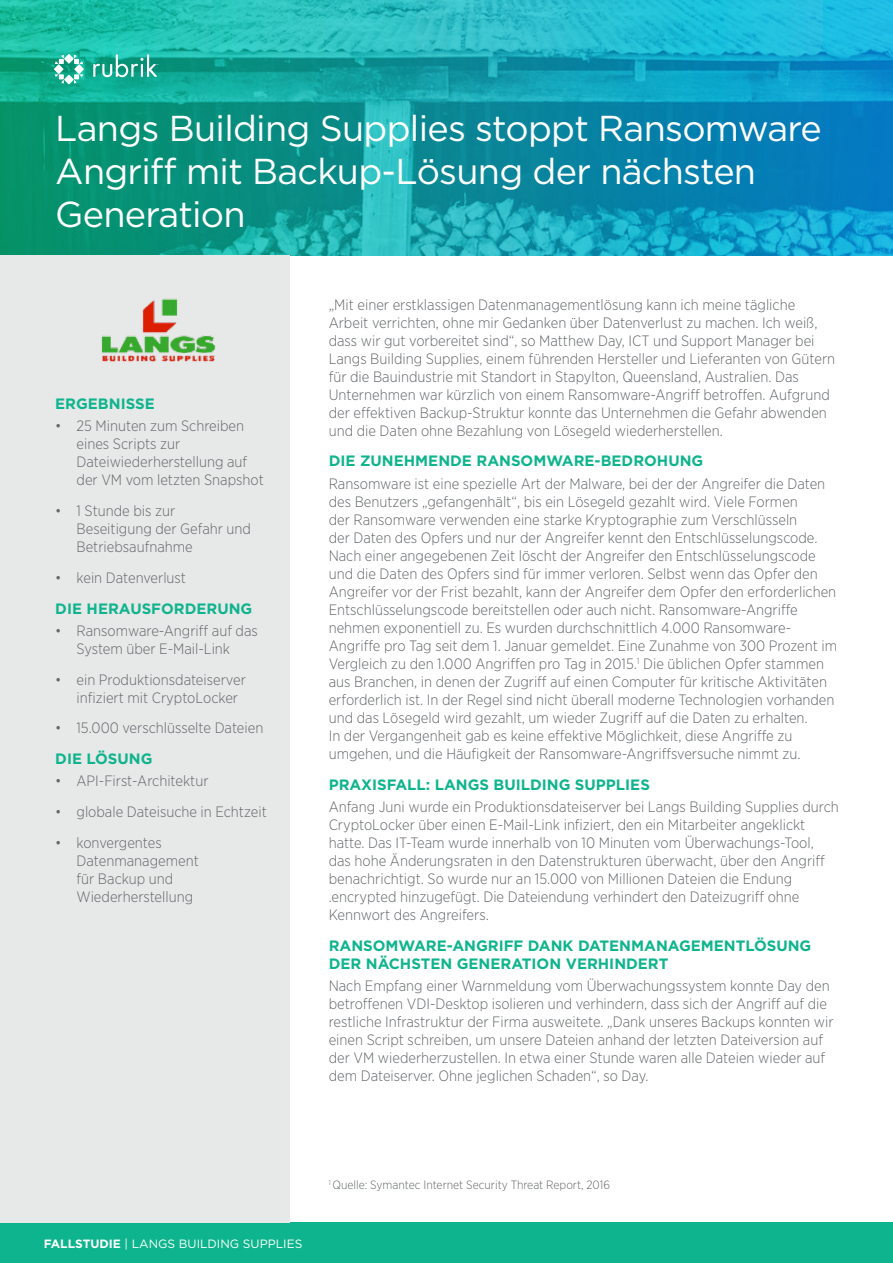
<style>
.page{position:relative;width:893px;height:1263px;background:#fff}
.page>*{position:absolute;margin:0;border:0;box-sizing:border-box;transform-origin:0 0}
.t1{font:36px/43.2px "Gotham";letter-spacing:-.02em;color:#fff}
.txtArticle{font:300 15px/18px "Gotham Narrow";color:#63666a}
.TitreArticle{font:700 15px/18px "Gotham";color:#0eb48d}
.txtArticle-2{font:300 12px "Gotham Narrow";color:#63666a}
.t2{font:12px "Gotham";color:#fff}
.s1{font-weight:700}
</style>
<div class="page">
<div style="left:0;top:1222px;width:893px;height:41px;background:#0eb48d"></div>
<img style="left:0;top:0;width:893px;height:255px">
<svg style="left:64px;top:54px;width:10px;height:10px"></svg>
<svg style="left:64px;top:75px;width:10px;height:9px"></svg>
<svg style="left:74px;top:64px;width:10px;height:10px"></svg>
<svg style="left:55px;top:55px;width:9px;height:9px"></svg>
<svg style="left:74px;top:74px;width:9px;height:10px"></svg>
<svg style="left:55px;top:74px;width:9px;height:10px"></svg>
<svg style="left:74px;top:55px;width:9px;height:9px"></svg>
<svg style="left:54px;top:64px;width:10px;height:10px"></svg>
<svg style="left:93px;top:54px;width:65px;height:23px"></svg>
<div style="left:0;top:255px;width:289px;height:967px;background:#e7e8e8"></div>
<img style="left:101px;top:298px;width:115px;height:64px">
<p class="t1" style="left:55px;top:106px;width:768px">Langs Building Supplies stoppt Ransomware</p>
<p class="t1" style="left:55px;top:149px;width:702px">Angriff mit Backup-Lösung der nächsten<br>Generation</p>
<p class="TitreArticle" style="left:55px;top:395px;width:101px">ERGEBNISSE</p>
<p class="txtArticle" style="left:77px;top:417px;width:189px;text-indent:-21px">• 25 Minuten zum Schreiben eines Scripts zur<br>Dateiwiederherstellung auf der VM vom letzten Snapshot</p>
<p class="txtArticle" style="left:77px;top:501px;width:176px;text-indent:-21px">• 1 Stunde bis zur<br>Beseitigung der Gefahr und<br>Betriebsaufnahme</p>
<p class="txtArticle" style="left:55px;top:568px;width:132px">• kein Datenverlust</p>
<p class="TitreArticle" style="left:55px;top:599px;width:199px">DIE HERAUSFORDERUNG</p>
<p class="txtArticle" style="left:55px;top:621px;width:204px;text-align:center">• Ransomware-Angriff auf das<br>System über E-Mail-Link</p>
<p class="txtArticle" style="left:77px;top:670px;width:171px;text-indent:-21px">• ein Produktionsdateiserver infiziert mit CryptoLocker</p>
<p class="txtArticle" style="left:55px;top:719px;width:210px">• 15.000 verschlüsselte Dateien</p>
<p class="TitreArticle" style="left:55px;top:750px;width:99px">DIE LÖSUNG</p>
<p class="txtArticle" style="left:55px;top:772px;width:155px">• API-First-Architektur</p>
<p class="txtArticle" style="left:55px;top:802px;width:213px">• globale Dateisuche in Echtzeit</p>
<p class="txtArticle" style="left:77px;top:833px;width:124px;text-indent:-21px">• konvergentes<br>Datenmanagement für Backup und<br>Wiederherstellung</p>
<p class="txtArticle" style="left:329px;top:295px;width:508px">„Mit einer erstklassigen Datenmanagementlösung kann ich meine tägliche Arbeit verrichten, ohne mir Gedanken über Datenverlust zu machen. Ich weiß, dass wir gut vorbereitet sind“, so Matthew Day, ICT und Support Manager bei Langs Building Supplies, einem führenden Hersteller und Lieferanten von Gütern für die Bauindustrie mit Standort in Stapylton, Queensland, Australien. Das Unternehmen war kürzlich von einem Ransomware-Angriff betroffen. Aufgrund der effektiven Backup-Struktur konnte das Unternehmen die Gefahr abwenden und die Daten ohne Bezahlung von Lösegeld wiederherstellen.</p>
<p class="TitreArticle" style="left:329px;top:452px;width:376px">DIE ZUNEHMENDE RANSOMWARE-BEDROHUNG</p>
<p class="txtArticle" style="left:329px;top:474px;width:510px">Ransomware ist eine spezielle Art der Malware, bei der der Angreifer die Daten des Benutzers „gefangenhält“, bis ein Lösegeld gezahlt wird. Viele Formen<br>der Ransomware verwenden eine starke Kryptographie zum Verschlüsseln<br>der Daten des Opfers und nur der Angreifer kennt den Entschlüsselungscode.<br>Nach einer angegebenen Zeit löscht der Angreifer den Entschlüsselungscode und die Daten des Opfers sind für immer verloren. Selbst wenn das Opfer den Angreifer vor der Frist bezahlt, kann der Angreifer dem Opfer den erforderlichen Entschlüsselungscode bereitstellen oder auch nicht. Ransomware-Angriffe nehmen exponentiell zu. Es wurden durchschnittlich 4.000 Ransomware-Angriffe pro Tag seit dem 1. Januar gemeldet. Eine Zunahme von 300 Prozent im Vergleich zu den 1.000 Angriffen pro Tag in 2015.<sup>1</sup> Die üblichen Opfer stammen aus Branchen, in denen der Zugriff auf einen Computer für kritische Aktivitäten erforderlich ist. In der Regel sind nicht überall moderne Technologien vorhanden und das Lösegeld wird gezahlt, um wieder Zugriff auf die Daten zu erhalten.<br>In der Vergangenheit gab es keine effektive Möglichkeit, diese Angriffe zu umgehen, und die Häufigkeit der Ransomware-Angriffsversuche nimmt zu.</p>
<p class="TitreArticle" style="left:329px;top:775px;width:323px">PRAXISFALL: LANGS BUILDING SUPPLIES</p>
<p class="txtArticle" style="left:329px;top:797px;width:512px">Anfang Juni wurde ein Produktionsdateiserver bei Langs Building Supplies durch CryptoLocker über einen E-Mail-Link infiziert, den ein Mitarbeiter angeklickt hatte. Das IT-Team wurde innerhalb von 10 Minuten vom Überwachungs-Tool, das hohe Änderungsraten in den Datenstrukturen überwacht, über den Angriff benachrichtigt. So wurde nur an 15.000 von Millionen Dateien die Endung .encrypted hinzugefügt. Die Dateiendung verhindert den Dateizugriff ohne Kennwort des Angreifers.</p>
<p class="TitreArticle" style="left:329px;top:936px;width:484px">RANSOMWARE-ANGRIFF DANK DATENMANAGEMENTLÖSUNG<br>DER NÄCHSTEN GENERATION VERHINDERT</p>
<p class="txtArticle" style="left:329px;top:976px;width:506px">Nach Empfang einer Warnmeldung vom Überwachungssystem konnte Day den betroffenen VDI-Desktop isolieren und verhindern, dass sich der Angriff auf die restliche Infrastruktur der Firma ausweitete. „Dank unseres Backups konnten wir einen Script schreiben, um unsere Dateien anhand der letzten Dateiversion auf der VM wiederherzustellen. In etwa einer Stunde waren alle Dateien wieder auf dem Dateiserver. Ohne jeglichen Schaden“, so Day.</p>
<p class="t2" style="left:44px;top:1235px;width:260px"><span class="s1">FALLSTUDIE</span> | LANGS BUILDING SUPPLIES</p>
<p class="txtArticle-2" style="left:329px;top:1178px;width:283px"><sup>1</sup> Quelle: Symantec Internet Security Threat Report, 2016</p>
</div>
